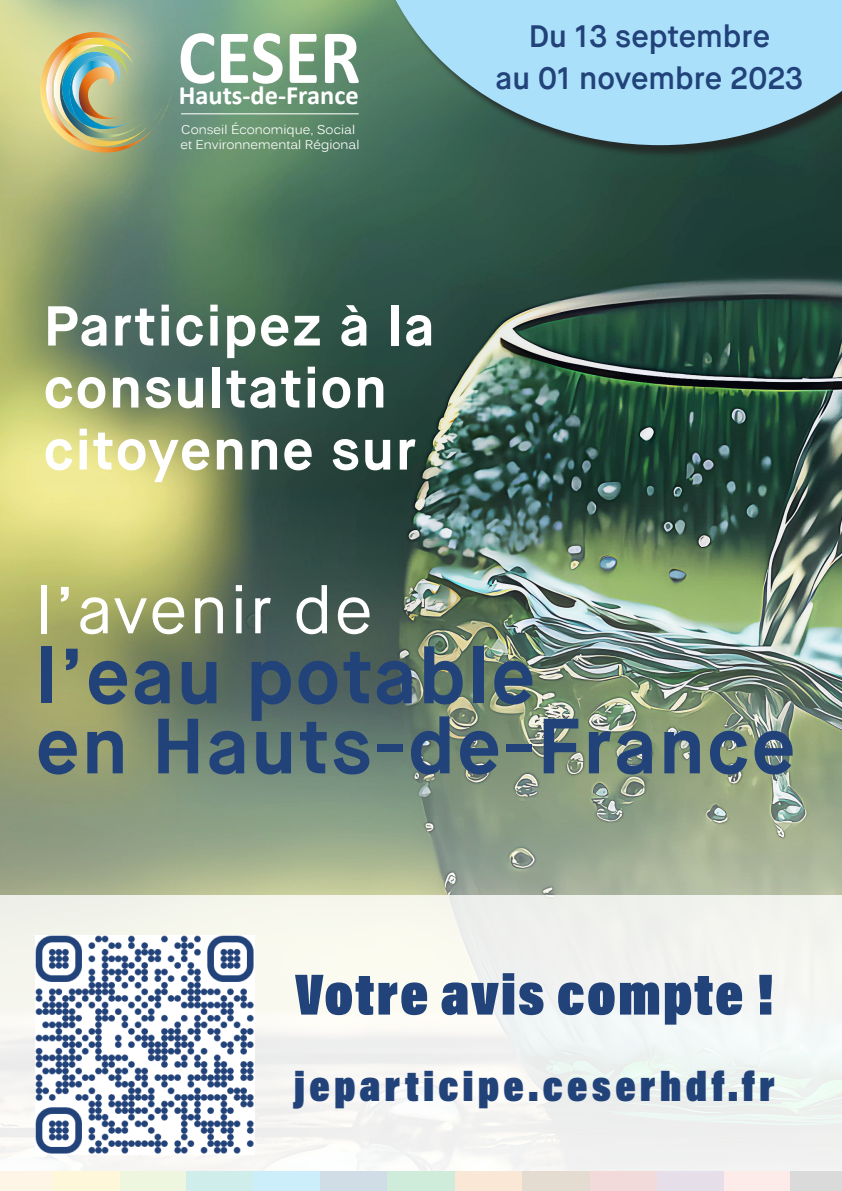
<style>
.page{position:relative;width:842px;height:1191px;background:#fff}
.page>*{position:absolute;margin:0;border:0;box-sizing:border-box;transform-origin:0 0}
.Heading{font:700 78px "Maison Neue";letter-spacing:.03em;color:#22427a}
.t1{font:700 77.4px "Calibri";color:#fff;scale:.93 1}
.Heading-2{font:66px "Maison Neue";letter-spacing:.03em;color:#fff}
.Heading-3{font:900 59px "Acumin Pro Cond";letter-spacing:.03em;color:#22427a}
.Heading-4{font:700 56px/62px "Maison Neue";letter-spacing:.03em;color:#fff}
.Heading-5{font:900 43px "Acumin Pro Cond";letter-spacing:.09em;color:#22427a}
.Heading-6{font:600 31px "Maison Neue";color:#22427a}
.t2{font:700 26.5px "Calibri";color:#fff}
.t3{font:12.6px/15.1px "Kalinga";color:#fff;scale:1.04 1}
</style>
<div class="page">
<img style="left:0;top:0;width:842px;height:894px">
<div style="left:373px;top:0;width:469px;height:157px;background:#231f20;opacity:.75"></div>
<svg style="left:371px;top:0;width:471px;height:145px;background:#8ec0ce"></svg>
<img style="left:36px;top:32px;width:136px;height:123px">
<hr style="left:181px;top:113px;width:178px;height:1px;background:#fff">
<svg style="left:0;top:894px;width:842px;height:297px;fill:#f2f4f0"></svg>
<img style="left:35px;top:935px;width:220px;height:220px">
<p class="t1" style="left:178px;top:8px;width:198px">CESER</p>
<p class="t2" style="left:179px;top:79px;width:182px">Hauts-de-France</p>
<p class="t3" style="left:180px;top:123px;width:174px">Conseil Économique, Social et Environnemental Régional</p>
<p class="Heading-4" style="left:44px;top:295px;width:392px">Participez à la</p>
<p class="Heading-4" style="left:44px;top:357px;width:374px">consultation citoyenne sur</p>
<p class="Heading-6" style="left:529px;top:16px;width:243px">Du 13 septembre</p>
<p class="Heading-6" style="left:496px;top:58px;width:309px">au 01 novembre 2023</p>
<p class="Heading-2" style="left:36px;top:569px;width:338px">l’avenir de</p>
<p class="Heading" style="left:36px;top:626px;width:501px">l’eau potable</p>
<p class="Heading" style="left:36px;top:696px;width:761px">en Hauts-de-France</p>
<p class="Heading-3" style="left:295px;top:957px;width:481px">Votre avis compte !</p>
<p class="Heading-5" style="left:294px;top:1058px;width:483px">jeparticipe.ceserhdf.fr</p>
</div>
